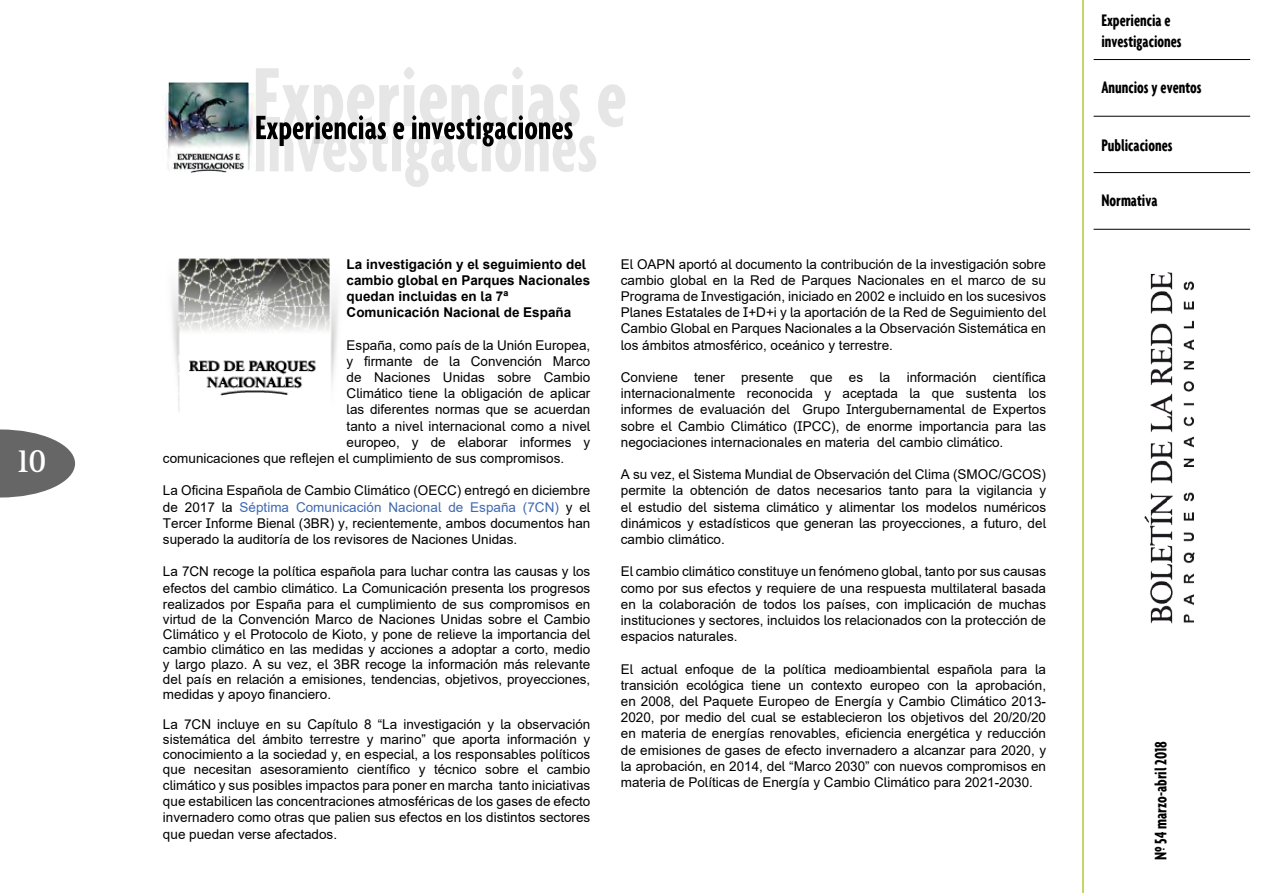
<style>
.page{position:relative;width:1263px;height:893px;background:#fff}
.page>*{position:absolute;margin:0;border:0;box-sizing:border-box;transform-origin:0 0}
.t1{font:30px "Palermo";color:#fff}
.t2{font:700 extra-condensed 18px/21.6px "Agenda";color:#000}
.t3{font:13.5px/16.2px "Arial";color:#000;text-align:justify}
.t4{font:700 13.5px/16.2px "Arial";color:#000}
.s1{color:#4069b2}
</style>
<div class="page">
<svg style="left:0;top:429px;width:75px;height:68px"></svg>
<img style="left:1126px;top:115px;width:83px;height:509px">
<hr style="left:1082px;top:0;width:2px;height:893px;background:#b3c935">
<hr style="left:1093px;top:59px;width:157px;height:1px;background:#000">
<hr style="left:1093px;top:172px;width:157px;height:1px;background:#000">
<hr style="left:1093px;top:116px;width:157px;height:1px;background:#000">
<hr style="left:1093px;top:229px;width:157px;height:1px;background:#000">
<svg style="left:255px;top:67px;width:370px;height:120px"></svg>
<img style="left:165px;top:82px;width:90px;height:91px">
<img style="left:172px;top:259px;width:166px;height:152px">
<h1 class="t1" style="left:14px;top:444px;width:33px">10</h1>
<p class="t4" style="left:347px;top:256px;width:245px">La investigación y el seguimiento del cambio global en Parques Nacionales quedan incluidas en la 7ª Comunicación Nacional de España</p>
<p class="t3" style="left:347px;top:337px;width:245px">España, como país de la Unión Europea,</p>
<p class="t3" style="left:347px;top:353px;width:245px">y firmante de la Convención Marco</p>
<p class="t3" style="left:347px;top:369px;width:245px">de Naciones Unidas sobre Cambio</p>
<p class="t3" style="left:347px;top:385px;width:245px">Climático tiene la obligación de aplicar</p>
<p class="t3" style="left:347px;top:401px;width:245px">las diferentes normas que se acuerdan</p>
<p class="t3" style="left:347px;top:418px;width:245px">tanto a nivel internacional como a nivel</p>
<p class="t3" style="left:347px;top:434px;width:245px">europeo, y de elaborar informes y</p>
<p class="t3" style="left:163px;top:450px;width:403px">comunicaciones que reflejen el cumplimiento de sus compromisos.</p>
<p class="t3" style="left:163px;top:482px;width:429px">La Oficina Española de Cambio Climático (OECC) entregó en diciembre de 2017 la <span class="s1">Séptima Comunicación Nacional de España (7CN)</span> y el Tercer Informe Bienal (3BR) y, recientemente, ambos documentos han superado la auditoría de los revisores de Naciones Unidas.</p>
<p class="t3" style="left:163px;top:564px;width:429px;line-height:15.3px">La 7CN recoge la política española para luchar contra las causas y los efectos del cambio climático. La Comunicación presenta los progresos realizados por España para el cumplimiento de sus compromisos en virtud de la Convención Marco de Naciones Unidas sobre el Cambio Climático y el Protocolo de Kioto, y pone de relieve la importancia del cambio climático en las medidas y acciones a adoptar a corto, medio y largo plazo. A su vez, el 3BR recoge la información más relevante del país en relación a emisiones, tendencias, objetivos, proyecciones, medidas y apoyo financiero.</p>
<p class="t3" style="left:163px;top:716px;width:429px;line-height:15.8px">La 7CN incluye en su Capítulo 8 “La investigación y la observación sistemática del ámbito terrestre y marino” que aporta información y conocimiento a la sociedad y, en especial, a los responsables políticos que necesitan asesoramiento científico y técnico sobre el cambio climático y sus posibles impactos para poner en marcha tanto iniciativas que estabilicen las concentraciones atmosféricas de los gases de efecto invernadero como otras que palien sus efectos en los distintos sectores que puedan verse afectados.</p>
<p class="t3" style="left:621px;top:256px;width:427px">El OAPN aportó al documento la contribución de la investigación sobre cambio global en la Red de Parques Nacionales en el marco de su Programa de Investigación, iniciado en 2002 e incluido en los sucesivos Planes Estatales de I+D+i y la aportación de la Red de Seguimiento del Cambio Global en Parques Nacionales a la Observación Sistemática en los ámbitos atmosférico, oceánico y terrestre.</p>
<p class="t3" style="left:621px;top:369px;width:427px">Conviene tener presente que es la información científica internacionalmente reconocida y aceptada la que sustenta los informes de evaluación del Grupo Intergubernamental de Expertos sobre el Cambio Climático (IPCC), de enorme importancia para las negociaciones internacionales en materia del cambio climático.</p>
<p class="t3" style="left:621px;top:466px;width:427px">A su vez, el Sistema Mundial de Observación del Clima (SMOC/GCOS) permite la obtención de datos necesarios tanto para la vigilancia y el estudio del sistema climático y alimentar los modelos numéricos dinámicos y estadísticos que generan las proyecciones, a futuro, del cambio climático.</p>
<p class="t3" style="left:621px;top:563px;width:427px">El cambio climático constituye un fenómeno global, tanto por sus causas como por sus efectos y requiere de una respuesta multilateral basada en la colaboración de todos los países, con implicación de muchas instituciones y sectores, incluidos los relacionados con la protección de espacios naturales.</p>
<p class="t3" style="left:621px;top:661px;width:427px">El actual enfoque de la política medioambiental española para la transición ecológica tiene un contexto europeo con la aprobación, en 2008, del Paquete Europeo de Energía y Cambio Climático 2013- 2020, por medio del cual se establecieron los objetivos del 20/20/20 en materia de energías renovables, eficiencia energética y reducción de emisiones de gases de efecto invernadero a alcanzar para 2020, y la aprobación, en 2014, del “Marco 2030” con nuevos compromisos en materia de Políticas de Energía y Cambio Climático para 2021-2030.</p>
<h2 class="t2" style="left:1101px;top:9px;width:82px">Experiencia e investigaciones</h2>
<h2 class="t2" style="left:1101px;top:76px;width:102px">Anuncios y eventos</h2>
<h2 class="t2" style="left:1101px;top:134px;width:73px">Publicaciones</h2>
<h2 class="t2" style="left:1101px;top:189px;width:58px">Normativa</h2>
<h2 class="t2" style="left:1149px;top:860px;width:121px;rotate:-90deg">Nº 54 marzo-abril 2018</h2>
</div>
